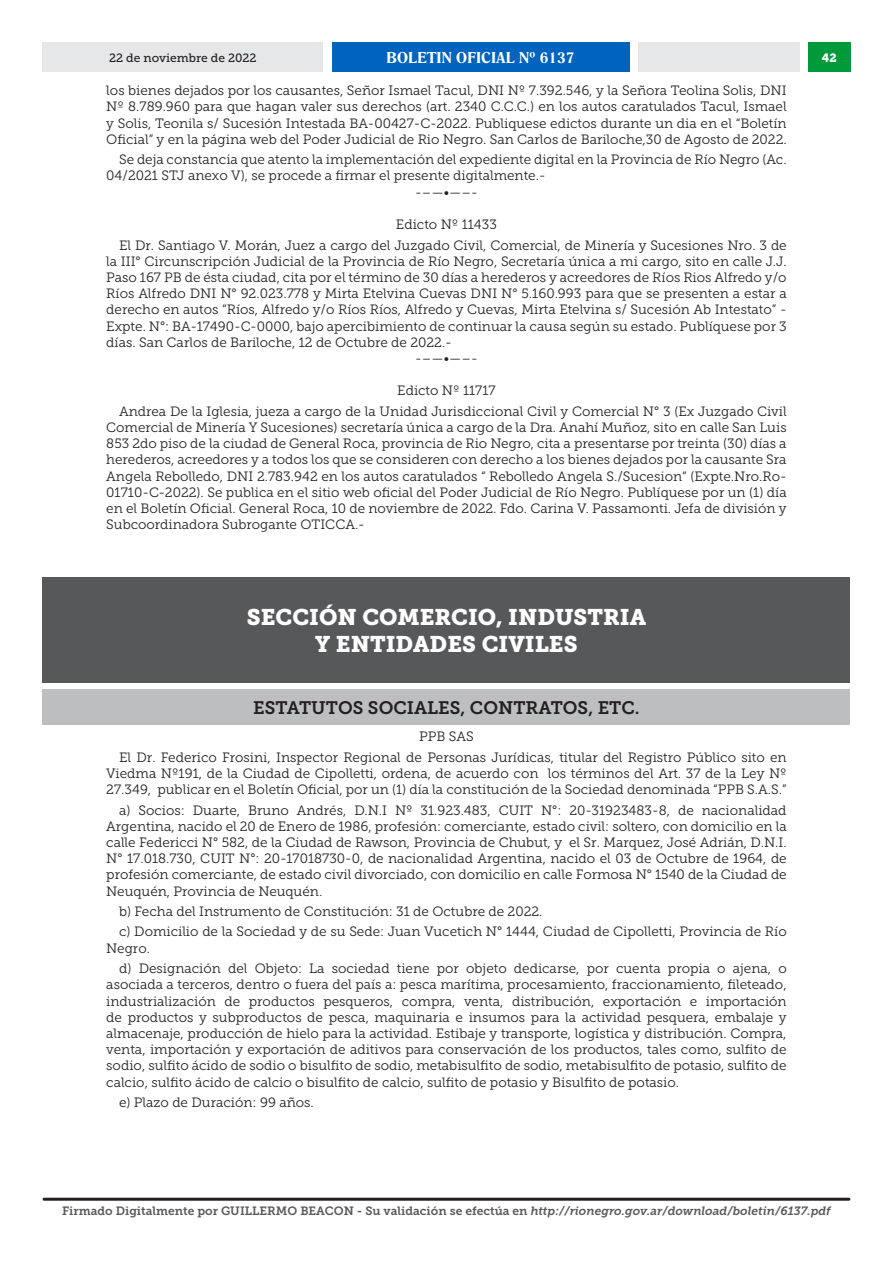
<style>
.page{position:relative;width:893px;height:1263px;background:#fff}
.page>*{position:absolute;margin:0;border:0;box-sizing:border-box;transform-origin:0 0}
.t1{font:22.5px/27px "Museo Slab 900";color:#fff;text-align:center}
.t2{font:18px "Museo Slab 700";color:#231f20}
.t3{font:700 15px "Romana BT";color:#fff}
.Texto_Base{font:13.5px/16.2px "Museo Slab 300";color:#231f20;text-align:justify}
.Encabezados_centrado{font:13.5px "Museo Slab 300";color:#231f20}
.t4{font:12px "Museo Slab 700";color:#58595b}
.t5{font:12px "Museo Slab 500";color:#231f20}
.t6{font:12px "Museo Slab 900";color:#fff}
.s1{font-style:italic}
</style>
<div class="page">
<div style="left:638px;top:43px;width:161px;height:29px;background:#e6e7e8"></div>
<div style="left:332px;top:43px;width:297px;height:29px;background:#0063be"></div>
<div style="left:808px;top:43px;width:42px;height:29px;background:#009a3b"></div>
<div style="left:43px;top:43px;width:280px;height:29px;background:#e6e7e8"></div>
<hr style="left:44px;top:1198px;width:805px;height:3px;background:#231f20">
<div style="left:43px;top:577px;width:807px;height:105px;background:#57585a"></div>
<div style="left:43px;top:689px;width:807px;height:36px;background:#bcbec0"></div>
<p class="t5" style="left:109px;top:51px;width:149px">22 de noviembre de 2022</p>
<p class="t3" style="left:387px;top:48px;width:189px">BOLETIN OFICIAL Nº 6137</p>
<p class="t6" style="left:822px;top:51px;width:16px">42</p>
<p class="Texto_Base" style="left:106px;top:83px;width:682px">los bienes dejados por los causantes, Señor Ismael Tacul, DNI Nº 7.392.546, y la Señora Teolina Solis, DNI Nº 8.789.960 para que hagan valer sus derechos (art. 2340 C.C.C.) en los autos caratulados Tacul, Ismael y Solis, Teonila s/ Sucesión Intestada BA-00427-C-2022. Publiquese edictos durante un dia en el “Boletín Oficial” y en la página web del Poder Judicial de Rio Negro. San Carlos de Bariloche,30 de Agosto de 2022.</p>
<p class="Texto_Base" style="left:106px;top:152px;width:682px;text-indent:13px">Se deja constancia que atento la implementación del expediente digital en la Provincia de Río Negro (Ac.<br>04/2021 STJ anexo V), se procede a firmar el presente digitalmente.-</p>
<p class="Encabezados_centrado" style="left:415px;top:185px;width:64px">-–—•—–-</p>
<p class="Encabezados_centrado" style="left:396px;top:217px;width:103px">Edicto Nº 11433</p>
<p class="Texto_Base" style="left:106px;top:237px;width:682px;text-indent:13px">El Dr. Santiago V. Morán, Juez a cargo del Juzgado Civil, Comercial, de Minería y Sucesiones Nro. 3 de la III° Circunscripción Judicial de la Provincia de Río Negro, Secretaría única a mi cargo, sito en calle J.J.<br>Paso 167 PB de ésta ciudad, cita por el término de 30 días a herederos y acreedores de Ríos Rios Alfredo y/o Ríos Alfredo DNI N° 92.023.778 y Mirta Etelvina Cuevas DNI N° 5.160.993 para que se presenten a estar a derecho en autos “Ríos, Alfredo y/o Ríos Ríos, Alfredo y Cuevas, Mirta Etelvina s/ Sucesión Ab Intestato” - Expte. N°: BA-17490-C-0000, bajo apercibimiento de continuar la causa según su estado. Publíquese por 3 días. San Carlos de Bariloche, 12 de Octubre de 2022.-</p>
<p class="Encabezados_centrado" style="left:415px;top:351px;width:64px">-–—•—–-</p>
<p class="Encabezados_centrado" style="left:397px;top:383px;width:100px">Edicto Nº 11717</p>
<p class="Texto_Base" style="left:106px;top:403px;width:682px;text-indent:13px">Andrea De la Iglesia, jueza a cargo de la Unidad Jurisdiccional Civil y Comercial N° 3 (Ex Juzgado Civil Comercial de Minería Y Sucesiones) secretaría única a cargo de la Dra. Anahí Muñoz, sito en calle San Luis 853 2do piso de la ciudad de General Roca, provincia de Rio Negro, cita a presentarse por treinta (30) días a herederos, acreedores y a todos los que se consideren con derecho a los bienes dejados por la causante Sra Angela Rebolledo, DNI 2.783.942 en los autos caratulados “ Rebolledo Angela S./Sucesion“ (Expte.Nro.Ro-01710-C-2022). Se publica en el sitio web oficial del Poder Judicial de Río Negro. Publíquese por un (1) día en el Boletín Oficial. General Roca, 10 de noviembre de 2022. Fdo. Carina V. Passamonti. Jefa de división y Subcoordinadora Subrogante OTICCA.-</p>
<p class="t1" style="left:247px;top:603px;width:401px">SECCIÓN COMERCIO, INDUSTRIA<br>Y ENTIDADES CIVILES</p>
<p class="t2" style="left:253px;top:697px;width:388px">ESTATUTOS SOCIALES, CONTRATOS, ETC.</p>
<p class="Encabezados_centrado" style="left:419px;top:729px;width:56px">PPB SAS</p>
<p class="Texto_Base" style="left:106px;top:749px;width:682px;text-indent:13px">El Dr. Federico Frosini, Inspector Regional de Personas Jurídicas, titular del Registro Público sito en Viedma Nº191, de la Ciudad de Cipolletti, ordena, de acuerdo con los términos del Art. 37 de la Ley Nº 27.349, publicar en el Boletín Oficial, por un (1) día la constitución de la Sociedad denominada “PPB S.A.S.”</p>
<p class="Texto_Base" style="left:106px;top:802px;width:682px;text-indent:13px">a) Socios: Duarte, Bruno Andrés, D.N.I Nº 31.923.483, CUIT N°: 20-31923483-8, de nacionalidad Argentina, nacido el 20 de Enero de 1986, profesión: comerciante, estado civil: soltero, con domicilio en la calle Federicci N° 582, de la Ciudad de Rawson, Provincia de Chubut, y el Sr. Marquez, José Adrián, D.N.I.<br>N° 17.018.730, CUIT N°: 20-17018730-0, de nacionalidad Argentina, nacido el 03 de Octubre de 1964, de profesión comerciante, de estado civil divorciado, con domicilio en calle Formosa N° 1540 de la Ciudad de Neuquén, Provincia de Neuquén.</p>
<p class="Texto_Base" style="left:119px;top:903px;width:425px">b) Fecha del Instrumento de Constitución: 31 de Octubre de 2022.</p>
<p class="Texto_Base" style="left:106px;top:924px;width:682px;text-indent:13px">c) Domicilio de la Sociedad y de su Sede: Juan Vucetich N° 1444, Ciudad de Cipolletti, Provincia de Río<br>Negro.</p>
<p class="Texto_Base" style="left:106px;top:960px;width:682px;text-indent:13px">d) Designación del Objeto: La sociedad tiene por objeto dedicarse, por cuenta propia o ajena, o asociada a terceros, dentro o fuera del país a: pesca marítima, procesamiento, fraccionamiento, fileteado, industrialización de productos pesqueros, compra, venta, distribución, exportación e importación de productos y subproductos de pesca, maquinaria e insumos para la actividad pesquera, embalaje y almacenaje, producción de hielo para la actividad. Estibaje y transporte, logística y distribución. Compra, venta, importación y exportación de aditivos para conservación de los productos, tales como, sulfito de sodio, sulfito ácido de sodio o bisulfito de sodio, metabisulfito de sodio, metabisulfito de potasio, sulfito de calcio, sulfito ácido de calcio o bisulfito de calcio, sulfito de potasio y Bisulfito de potasio.</p>
<p class="Texto_Base" style="left:119px;top:1094px;width:196px">e) Plazo de Duración: 99 años.</p>
<p class="t4" style="left:62px;top:1204px;width:770px">Firmado Digitalmente por GUILLERMO BEACON - Su validación se efectúa en <span class="s1">http://rionegro.gov.ar/download/boletin/6137.pdf</span></p>
</div>
